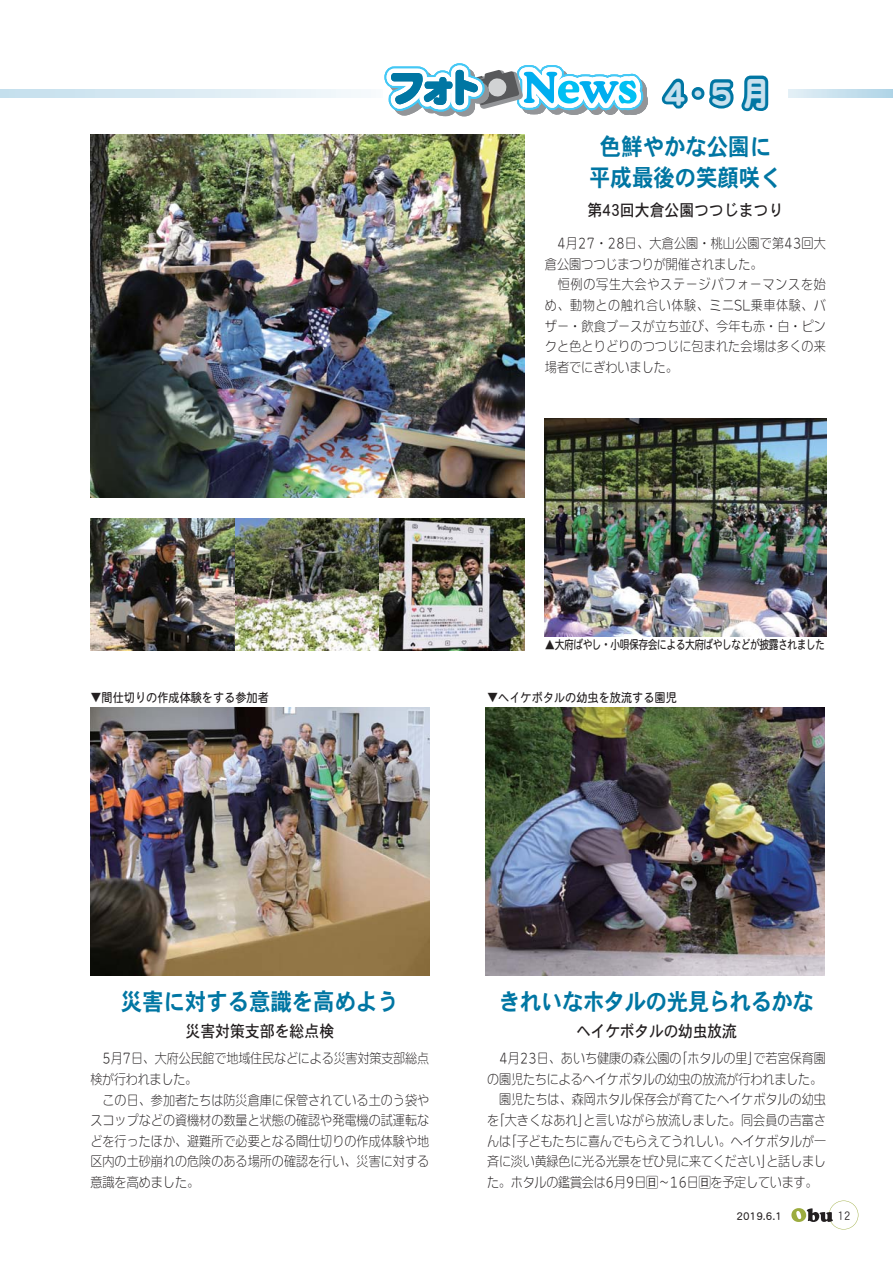
<style>
.page{position:relative;width:893px;height:1263px;background:#fff}
.page>*{position:absolute;margin:0;border:0;box-sizing:border-box;transform-origin:0 0}
.t1{font:34.05px "DF Maru Gothic Pro 5 W9 90 msp RKSJ H";color:#c8e1ee;scale:.9 1}
.t2{font:23.7px/31px "DFHS Gothic R Pro 6 N W7 90 msp RKSJ H";color:#0076a3;text-align:center;scale:.9 1}
.t3{font:23.7px "DFHS Gothic R Pro 6 N W7 90 msp RKSJ H";letter-spacing:-.02em;color:#0076a3;scale:.9 1}
.t4{font:16.5px "DFHS Gothic R Pro 6 N W5 90 msp RKSJ H";color:#231f20;scale:.9 1}
.t5{font:16.5px "DFHS Gothic R Pro 6 N W5 90 msp RKSJ H";letter-spacing:-.02em;color:#231f20;scale:.9 1}
.t6{font:13.5px/20.7px "DFUD Maru Gothic Std N W2 90 msp RKSJ V";color:#231f20;scale:.9 1}
.t7{font:12.45px "DFHS Maru Gothic R Pro 6 N W4 90 msp RKSJ H";color:#231f20;scale:.9 1}
.t8{font:12.45px "DFHS Maru Gothic R Pro 6 N W4 90 msp RKSJ H";letter-spacing:-.05em;color:#231f20;scale:.83 1}
.t9{font:11.85px "DFHS Gothic R Pro 6 N W3 90 msp RKSJ H";color:#231f20;scale:.9 1}
.t10{font:10.35px "DFHS Maru Gothic R Pro 6 N W4 90 msp RKSJ H";color:#231f20}
.s1{font-size:25.8px}
.s2{font-family:"DFHS Gothic R Pro 6 N W3 90 msp RKSJ H"}
</style>
<div class="page">
<svg style="left:0;top:89px;width:361px;height:9px;background:#dbebf3"></svg>
<svg style="left:788px;top:89px;width:105px;height:9px"></svg>
<svg style="left:384px;top:63px;width:385px;height:95px"></svg>
<img style="left:90px;top:134px;width:434px;height:363px">
<img style="left:545px;top:419px;width:281px;height:218px">
<img style="left:90px;top:707px;width:339px;height:268px">
<img style="left:486px;top:707px;width:338px;height:268px">
<img style="left:90px;top:518px;width:434px;height:133px">
<svg style="left:791px;top:1201px;width:67px;height:29px"></svg>
<h1 class="t1" style="left:663px;top:79px;width:122px">4<span class="s1">・</span>5月</h1>
<h2 class="t2" style="left:589px;top:134px;width:215px">色鮮やかな公園に平成最後の笑顔咲く</h2>
<p class="t4" style="left:587px;top:203px;width:219px">第43回大倉公園つつじまつり</p>
<p class="t6" style="left:545px;top:234px;width:314px">　4月27・28日、大倉公園・桃山公園で第43回大倉公園つつじまつりが開催されました。<br>　恒例の写生大会やステージパフォーマンスを始め、動物との触れ合い体験、ミニSL乗車体験、バザー・飲食ブースが立ち並び、今年も赤・白・ピンクと色とりどりのつつじに包まれた会場は多くの来場者でにぎわいました。</p>
<p class="t8" style="left:545px;top:640px;width:339px">▲大府ばやし・小唄保存会による大府ばやしなどが披露されました</p>
<p class="t7" style="left:90px;top:693px;width:200px">▼間仕切りの作成体験をする参加者</p>
<p class="t7" style="left:487px;top:693px;width:212px">▼ヘイケボタルの幼虫を放流する園児</p>
<h2 class="t2" style="left:121px;top:989px;width:310px">災害に対する意識を高めよう</h2>
<p class="t4" style="left:185px;top:1024px;width:167px">災害対策支部を総点検</p>
<h2 class="t3" style="left:499px;top:992px;width:351px">きれいなホタルの光見られるかな</h2>
<p class="t5" style="left:576px;top:1024px;width:180px">ヘイケボタルの幼虫放流</p>
<p class="t6" style="left:90px;top:1050px;width:378px">　5月7日、大府公民館で地域住民などによる災害対策支部総点検が行われました。<br>　この日、参加者たちは防災倉庫に保管されている土のう袋やスコップなどの資機材の数量と状態の確認や発電機の試運転などを行ったほか、避難所で必要となる間仕切りの作成体験や地区内の土砂崩れの危険のある場所の確認を行い、災害に対する意識を高めました。</p>
<p class="t6" style="left:487px;top:1050px;width:378px">　4月23日、あいち健康の森公園の「ホタルの里」で若宮保育園の園児たちによるヘイケボタルの幼虫の放流が行われました。　園児たちは、森岡ホタル保存会が育てたヘイケボタルの幼虫を「大きくなあれ」と言いながら放流しました。同会員の吉富さんは「子どもたちに喜んでもらえてうれしい。ヘイケボタルが一斉に淡い黄緑色に光る光景をぜひ見に来てください」と話しました。ホタルの鑑賞会は6月9日<span class="s2">日</span>～16日<span class="s2">日</span>を予定しています。</p>
<p class="t10" style="left:736px;top:1212px;width:47px">2019.6.1</p>
<p class="t9" style="left:838px;top:1211px;width:15px">12</p>
</div>
